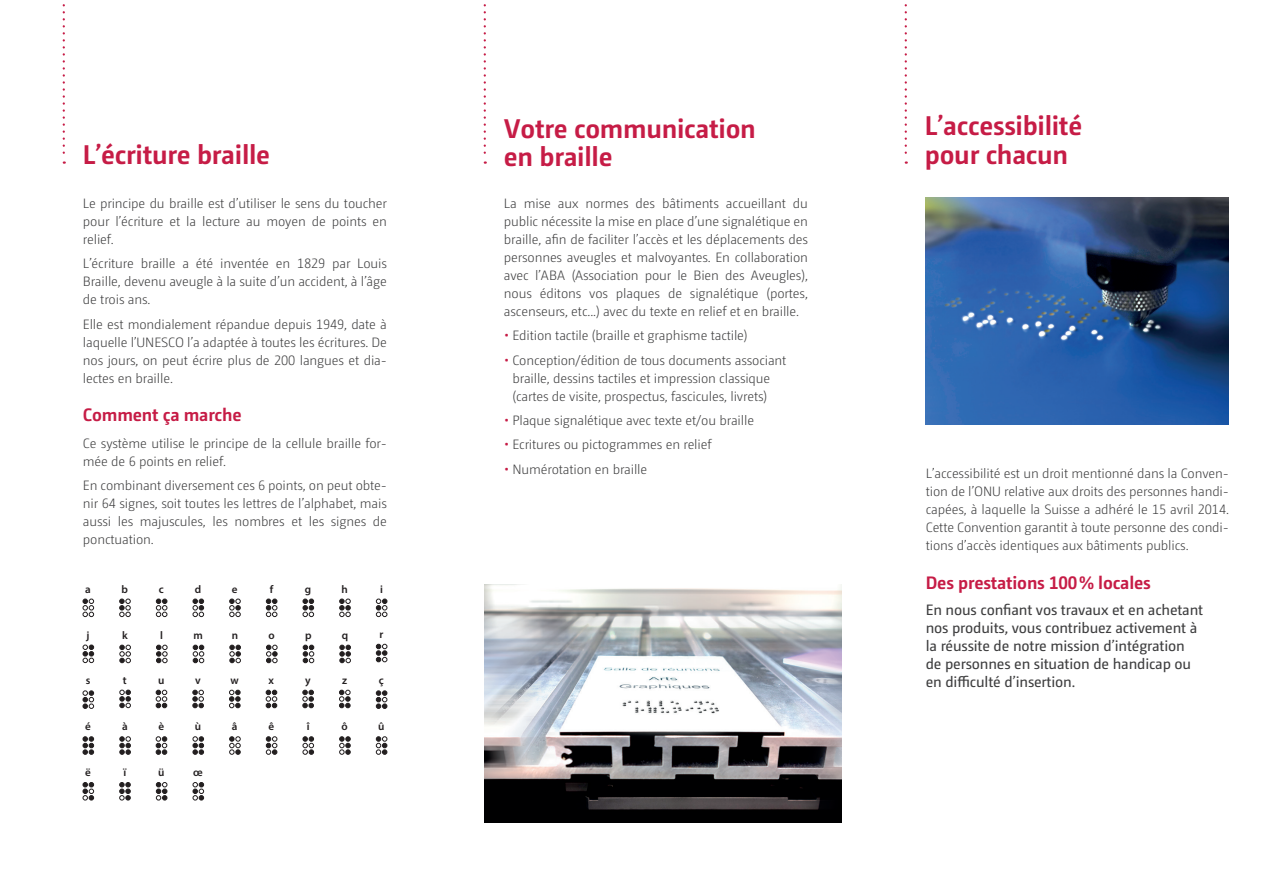
<style>
.page{position:relative;width:1263px;height:893px;background:#fff}
.page>*{position:absolute;margin:0;border:0;box-sizing:border-box;transform-origin:0 0}
.t1{font:700 27px/28.5px "Camingo Dos Pro";letter-spacing:-.01em;color:#c61c46}
.t2{font:700 18px "Camingo Dos Pro";letter-spacing:-.01em;color:#c61c46}
.t3{font:15px/18px "Camingo Dos Pro";letter-spacing:-.01em;color:#3e3e3f}
.t4{font:300 13.5px/18px "Camingo Dos Pro";letter-spacing:-.01em;color:#3e3e3f;text-align:justify}
.t5{font:600 11.1px "Myriad Pro";color:#231f20}
.s1{font-weight:600;color:#c61c46}
</style>
<div class="page">
<svg style="left:63px;top:4px;width:2px;height:160px"></svg>
<svg style="left:484px;top:4px;width:2px;height:160px"></svg>
<svg style="left:905px;top:4px;width:2px;height:160px"></svg>
<img style="left:485px;top:585px;width:357px;height:237px">
<img style="left:926px;top:198px;width:303px;height:227px">
<svg style="left:83px;top:599px;width:11px;height:18px"></svg>
<svg style="left:120px;top:599px;width:10px;height:18px"></svg>
<svg style="left:156px;top:599px;width:11px;height:18px"></svg>
<svg style="left:193px;top:599px;width:11px;height:18px"></svg>
<svg style="left:230px;top:599px;width:10px;height:18px"></svg>
<svg style="left:266px;top:599px;width:11px;height:18px"></svg>
<svg style="left:303px;top:599px;width:11px;height:18px"></svg>
<svg style="left:340px;top:599px;width:10px;height:18px"></svg>
<svg style="left:376px;top:599px;width:11px;height:18px"></svg>
<svg style="left:83px;top:645px;width:11px;height:18px"></svg>
<svg style="left:120px;top:645px;width:11px;height:18px"></svg>
<svg style="left:156px;top:645px;width:11px;height:18px"></svg>
<svg style="left:193px;top:645px;width:11px;height:18px"></svg>
<svg style="left:230px;top:645px;width:11px;height:18px"></svg>
<svg style="left:266px;top:645px;width:11px;height:18px"></svg>
<svg style="left:303px;top:645px;width:11px;height:18px"></svg>
<svg style="left:340px;top:645px;width:11px;height:18px"></svg>
<svg style="left:376px;top:644px;width:11px;height:18px"></svg>
<svg style="left:83px;top:691px;width:11px;height:17px"></svg>
<svg style="left:120px;top:690px;width:11px;height:18px"></svg>
<svg style="left:156px;top:690px;width:11px;height:18px"></svg>
<svg style="left:193px;top:690px;width:11px;height:18px"></svg>
<svg style="left:229px;top:690px;width:11px;height:18px"></svg>
<svg style="left:266px;top:690px;width:11px;height:18px"></svg>
<svg style="left:303px;top:690px;width:11px;height:18px"></svg>
<svg style="left:339px;top:690px;width:11px;height:18px"></svg>
<svg style="left:376px;top:691px;width:11px;height:17px"></svg>
<svg style="left:83px;top:737px;width:11px;height:17px"></svg>
<svg style="left:120px;top:737px;width:11px;height:17px"></svg>
<svg style="left:156px;top:737px;width:11px;height:17px"></svg>
<svg style="left:193px;top:737px;width:11px;height:17px"></svg>
<svg style="left:230px;top:737px;width:10px;height:17px"></svg>
<svg style="left:266px;top:737px;width:11px;height:17px"></svg>
<svg style="left:303px;top:737px;width:11px;height:17px"></svg>
<svg style="left:340px;top:737px;width:10px;height:17px"></svg>
<svg style="left:376px;top:737px;width:11px;height:17px"></svg>
<svg style="left:83px;top:782px;width:11px;height:18px"></svg>
<svg style="left:120px;top:782px;width:10px;height:18px"></svg>
<svg style="left:156px;top:782px;width:11px;height:18px"></svg>
<svg style="left:193px;top:782px;width:11px;height:18px"></svg>
<h1 class="t1" style="left:83px;top:140px;width:189px">L’écriture braille</h1>
<p class="t4" style="left:83px;top:194px;width:306px">Le principe du braille est d’utiliser le sens du toucher pour l’écriture et la lecture au moyen de points en relief.</p>
<p class="t4" style="left:83px;top:255px;width:306px">L’écriture braille a été inventée en 1829 par Louis Braille, devenu aveugle à la suite d’un accident, à l’âge de trois ans.</p>
<p class="t4" style="left:83px;top:315px;width:306px">Elle est mondialement répandue depuis 1949, date à laquelle l’UNESCO l’a adaptée à toutes les écritures. De nos jours, on peut écrire plus de 200 langues et dia&shy;lectes en braille.</p>
<h2 class="t2" style="left:83px;top:404px;width:160px">Comment ça marche</h2>
<p class="t4" style="left:83px;top:434px;width:306px">Ce système utilise le principe de la cellule braille for&shy;mée de 6 points en relief.</p>
<p class="t4" style="left:83px;top:476px;width:306px">En combinant diversement ces 6 points, on peut obte&shy;nir 64 signes, soit toutes les lettres de l’alphabet, mais aussi les majuscules, les nombres et les signes de ponctuation.</p>
<p class="t5" style="left:85px;top:582px;width:7px">a</p>
<p class="t5" style="left:122px;top:582px;width:8px">b</p>
<p class="t5" style="left:159px;top:582px;width:6px">c</p>
<p class="t5" style="left:195px;top:582px;width:8px">d</p>
<p class="t5" style="left:232px;top:582px;width:7px">e</p>
<p class="t5" style="left:270px;top:582px;width:5px">f</p>
<p class="t5" style="left:305px;top:582px;width:8px">g</p>
<p class="t5" style="left:342px;top:582px;width:8px">h</p>
<p class="t5" style="left:380px;top:582px;width:4px">i</p>
<p class="t5" style="left:87px;top:628px;width:4px">j</p>
<p class="t5" style="left:122px;top:628px;width:7px">k</p>
<p class="t5" style="left:160px;top:628px;width:4px">l</p>
<p class="t5" style="left:194px;top:628px;width:11px">m</p>
<p class="t5" style="left:232px;top:628px;width:8px">n</p>
<p class="t5" style="left:268px;top:628px;width:8px">o</p>
<p class="t5" style="left:305px;top:628px;width:8px">p</p>
<p class="t5" style="left:342px;top:628px;width:8px">q</p>
<p class="t5" style="left:379px;top:627px;width:5px">r</p>
<p class="t5" style="left:86px;top:674px;width:6px">s</p>
<p class="t5" style="left:123px;top:673px;width:5px">t</p>
<p class="t5" style="left:158px;top:673px;width:8px">u</p>
<p class="t5" style="left:195px;top:673px;width:7px">v</p>
<p class="t5" style="left:230px;top:673px;width:10px">w</p>
<p class="t5" style="left:269px;top:673px;width:7px">x</p>
<p class="t5" style="left:305px;top:673px;width:7px">y</p>
<p class="t5" style="left:342px;top:673px;width:6px">z</p>
<p class="t5" style="left:379px;top:674px;width:6px">ç</p>
<p class="t5" style="left:85px;top:719px;width:7px">é</p>
<p class="t5" style="left:122px;top:719px;width:7px">à</p>
<p class="t5" style="left:158px;top:719px;width:7px">è</p>
<p class="t5" style="left:195px;top:719px;width:8px">ù</p>
<p class="t5" style="left:232px;top:719px;width:7px">â</p>
<p class="t5" style="left:269px;top:719px;width:7px">ê</p>
<p class="t5" style="left:307px;top:719px;width:4px">î</p>
<p class="t5" style="left:342px;top:719px;width:8px">ô</p>
<p class="t5" style="left:378px;top:719px;width:8px">û</p>
<p class="t5" style="left:85px;top:765px;width:7px">ë</p>
<p class="t5" style="left:123px;top:765px;width:4px">ï</p>
<p class="t5" style="left:158px;top:765px;width:8px">ü</p>
<p class="t5" style="left:193px;top:765px;width:11px">œ</p>
<h1 class="t1" style="left:504px;top:114px;width:253px">Votre communication en braille</h1>
<p class="t4" style="left:504px;top:194px;width:306px">La mise aux normes des bâtiments accueillant du public nécessite la mise en place d’une signalétique en braille, afin de faciliter l’accès et les déplacements des personnes aveugles et malvoyantes. En collaboration avec l’ABA (Association pour le Bien des Aveugles), nous éditons vos plaques de signalétique (portes, ascenseurs, etc...) avec du texte en relief et en braille.</p>
<p class="t4" style="left:504px;top:327px;width:245px"><span class="s1">•</span> Edition tactile (braille et graphisme tactile)</p>
<p class="t4" style="left:512px;top:351px;width:275px;text-align:left;text-indent:-9px"><span class="s1">•</span> Conception/édition de tous documents associant braille, dessins tactiles et impression classique (cartes de visite, prospectus, fascicules, livrets)</p>
<p class="t4" style="left:504px;top:411px;width:252px"><span class="s1">•</span> Plaque signalétique avec texte et/ou braille</p>
<p class="t4" style="left:504px;top:436px;width:209px"><span class="s1">•</span> Ecritures ou pictogrammes en relief</p>
<p class="t4" style="left:504px;top:460px;width:145px"><span class="s1">•</span> Numérotation en braille</p>
<h1 class="t1" style="left:925px;top:111px;width:159px">L’accessibilité pour chacun</h1>
<p class="t4" style="left:926px;top:464px;width:305px">L’accessibilité est un droit mentionné dans la Conven&shy;tion de l’ONU relative aux droits des personnes handi&shy;capées, à laquelle la Suisse a adhéré le 15 avril 2014.<br>Cette Convention garantit à toute personne des condi&shy;tions d’accès identiques aux bâtiments publics.</p>
<h2 class="t2" style="left:926px;top:571px;width:227px">Des prestations 100% locales</h2>
<p class="t3" style="left:926px;top:601px;width:279px">En nous confiant vos travaux et en achetant nos produits, vous contribuez activement à la réussite de notre mission d’intégration de personnes en situation de handicap ou en difficulté d’insertion.</p>
</div>
